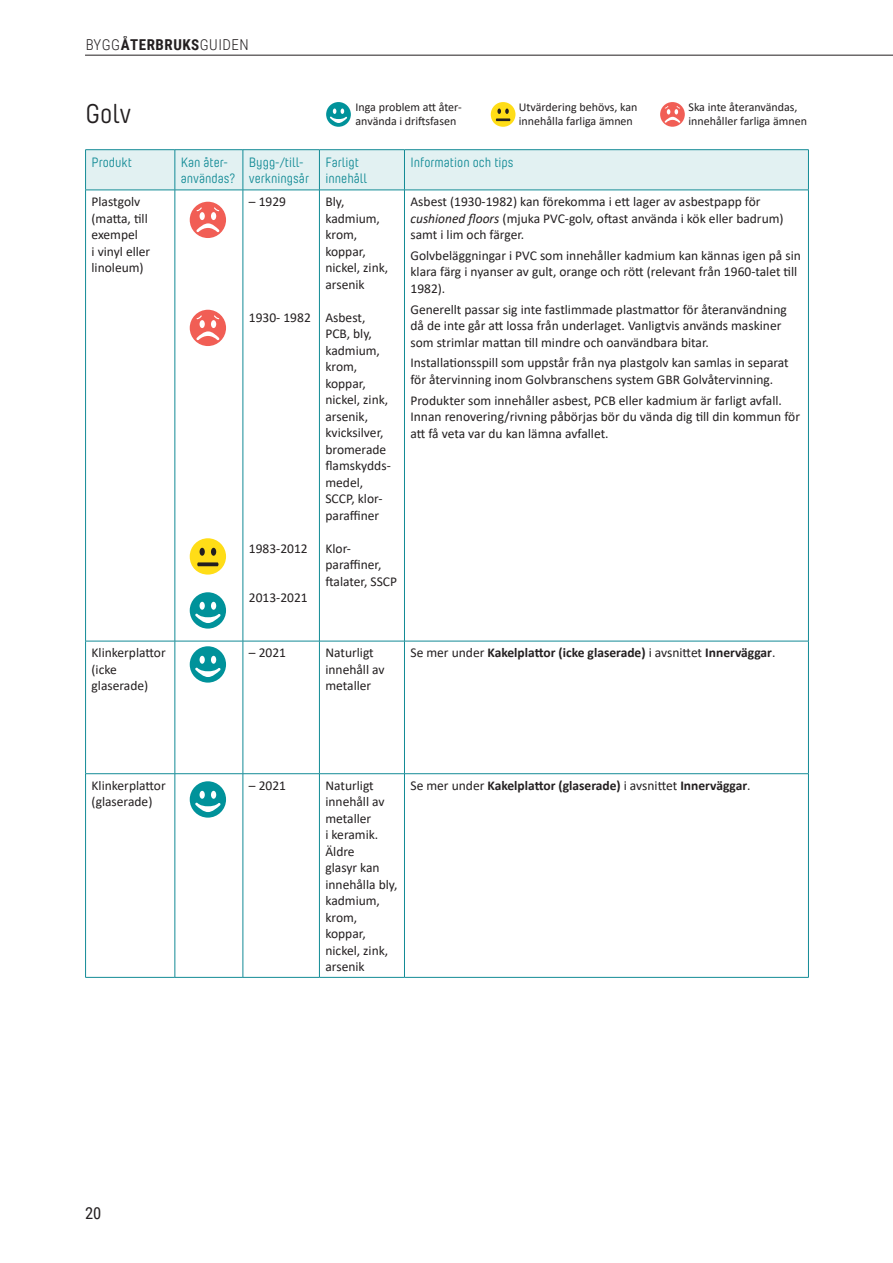
<style>
.page{position:relative;width:893px;height:1263px;background:#fff}
.page>*{position:absolute;margin:0;border:0;box-sizing:border-box;transform-origin:0 0}
.Rubrik_2{font:27px "Yummo";color:#231f20}
.t1{font:16.5px "Roboto Condensed";color:#231f20}
.t2{font:300 15px "Roboto Condensed";letter-spacing:.035em;color:#231f20}
.Tabelltext{font:13.5px/16.5px "Calibri";color:#231f20}
.Tabelltext-2{font:700 13.5px "Calibri";color:#231f20}
.Tabellrubrik{font:13.5px/16.5px "Yummo";color:#138b96}
.Tabelltext-3{font:12px/13.5px "Calibri";color:#231f20}
.s1{font-weight:700}
.s2{font-style:italic}
.s3{font-weight:400}
</style>
<div class="page">
<div style="left:86px;top:150px;width:722px;height:40px;background:#e2f1f2"></div>
<hr style="left:85px;top:149px;width:90px;height:1px;background:#138b96">
<hr style="left:85px;top:150px;width:1px;height:40px;background:#138b96">
<hr style="left:175px;top:149px;width:68px;height:1px;background:#138b96">
<hr style="left:175px;top:150px;width:1px;height:40px;background:#138b96">
<hr style="left:243px;top:149px;width:76px;height:1px;background:#138b96">
<hr style="left:243px;top:150px;width:1px;height:40px;background:#138b96">
<hr style="left:319px;top:149px;width:85px;height:1px;background:#138b96">
<hr style="left:319px;top:150px;width:1px;height:40px;background:#138b96">
<hr style="left:404px;top:149px;width:405px;height:1px;background:#138b96">
<hr style="left:404px;top:150px;width:1px;height:40px;background:#138b96">
<hr style="left:808px;top:150px;width:1px;height:40px;background:#138b96">
<hr style="left:85px;top:190px;width:1px;height:451px;background:#138b96">
<hr style="left:175px;top:190px;width:1px;height:451px;background:#138b96">
<hr style="left:243px;top:190px;width:1px;height:451px;background:#138b96">
<hr style="left:319px;top:190px;width:1px;height:451px;background:#138b96">
<hr style="left:404px;top:190px;width:1px;height:451px;background:#138b96">
<hr style="left:808px;top:190px;width:1px;height:451px;background:#138b96">
<hr style="left:85px;top:641px;width:1px;height:132px;background:#138b96">
<hr style="left:175px;top:641px;width:1px;height:132px;background:#138b96">
<hr style="left:243px;top:641px;width:1px;height:132px;background:#138b96">
<hr style="left:319px;top:641px;width:1px;height:132px;background:#138b96">
<hr style="left:404px;top:641px;width:1px;height:132px;background:#138b96">
<hr style="left:808px;top:641px;width:1px;height:132px;background:#138b96">
<hr style="left:85px;top:773px;width:90px;height:1px;background:#138b96">
<hr style="left:85px;top:774px;width:1px;height:203px;background:#138b96">
<hr style="left:175px;top:773px;width:68px;height:1px;background:#138b96">
<hr style="left:175px;top:774px;width:1px;height:203px;background:#138b96">
<hr style="left:243px;top:773px;width:76px;height:1px;background:#138b96">
<hr style="left:243px;top:774px;width:1px;height:203px;background:#138b96">
<hr style="left:319px;top:773px;width:85px;height:1px;background:#138b96">
<hr style="left:319px;top:774px;width:1px;height:203px;background:#138b96">
<hr style="left:404px;top:773px;width:405px;height:1px;background:#138b96">
<hr style="left:404px;top:774px;width:1px;height:203px;background:#138b96">
<hr style="left:808px;top:774px;width:1px;height:203px;background:#138b96">
<hr style="left:85px;top:190px;width:90px;height:1px;background:#138b96">
<hr style="left:175px;top:190px;width:68px;height:1px;background:#138b96">
<hr style="left:243px;top:190px;width:76px;height:1px;background:#138b96">
<hr style="left:319px;top:190px;width:85px;height:1px;background:#138b96">
<hr style="left:404px;top:190px;width:405px;height:1px;background:#138b96">
<hr style="left:85px;top:641px;width:90px;height:1px;background:#138b96">
<hr style="left:175px;top:641px;width:68px;height:1px;background:#138b96">
<hr style="left:243px;top:641px;width:76px;height:1px;background:#138b96">
<hr style="left:319px;top:641px;width:85px;height:1px;background:#138b96">
<hr style="left:404px;top:641px;width:405px;height:1px;background:#138b96">
<hr style="left:85px;top:977px;width:90px;height:1px;background:#138b96">
<hr style="left:175px;top:977px;width:68px;height:1px;background:#138b96">
<hr style="left:243px;top:977px;width:76px;height:1px;background:#138b96">
<hr style="left:319px;top:977px;width:85px;height:1px;background:#138b96">
<hr style="left:404px;top:977px;width:405px;height:1px;background:#138b96">
<div style="left:190px;top:592px;width:36px;height:37px;background:#00929a;border-radius:50%"></div>
<div style="left:211px;top:602px;width:5px;height:8px;background:#fff;border-radius:50%"></div>
<div style="left:200px;top:602px;width:5px;height:8px;background:#fff;border-radius:50%"></div>
<svg style="left:195px;top:613px;width:26px;height:10px"></svg>
<div style="left:190px;top:646px;width:36px;height:37px;background:#00929a;border-radius:50%"></div>
<div style="left:211px;top:656px;width:5px;height:8px;background:#fff;border-radius:50%"></div>
<div style="left:200px;top:656px;width:5px;height:8px;background:#fff;border-radius:50%"></div>
<svg style="left:195px;top:667px;width:26px;height:10px"></svg>
<div style="left:190px;top:781px;width:36px;height:37px;background:#00929a;border-radius:50%"></div>
<div style="left:211px;top:791px;width:5px;height:8px;background:#fff;border-radius:50%"></div>
<div style="left:200px;top:791px;width:5px;height:8px;background:#fff;border-radius:50%"></div>
<svg style="left:195px;top:802px;width:26px;height:10px"></svg>
<div style="left:190px;top:538px;width:36px;height:37px;background:#ffdd17;border-radius:50%"></div>
<svg style="left:197px;top:562px;width:21px;height:4px"></svg>
<div style="left:211px;top:548px;width:5px;height:8px;background:#231f20;border-radius:50%"></div>
<div style="left:200px;top:548px;width:5px;height:8px;background:#231f20;border-radius:50%"></div>
<div style="left:190px;top:202px;width:36px;height:36px;background:#f15e55;border-radius:50%"></div>
<svg style="left:196px;top:223px;width:23px;height:9px"></svg>
<div style="left:211px;top:212px;width:5px;height:8px;background:#fff;border-radius:50%"></div>
<div style="left:200px;top:212px;width:5px;height:8px;background:#fff;border-radius:50%"></div>
<div style="left:190px;top:310px;width:36px;height:36px;background:#f15e55;border-radius:50%"></div>
<svg style="left:196px;top:331px;width:23px;height:9px"></svg>
<div style="left:211px;top:320px;width:5px;height:8px;background:#fff;border-radius:50%"></div>
<div style="left:200px;top:320px;width:5px;height:8px;background:#fff;border-radius:50%"></div>
<div style="left:326px;top:102px;width:25px;height:25px;background:#00929a;border-radius:50%"></div>
<svg style="left:330px;top:109px;width:17px;height:14px"></svg>
<div style="left:491px;top:102px;width:24px;height:25px;background:#ffdd17;border-radius:50%"></div>
<svg style="left:496px;top:109px;width:14px;height:12px"></svg>
<div style="left:660px;top:102px;width:25px;height:25px;background:#f15e55;border-radius:50%"></div>
<svg style="left:665px;top:106px;width:15px;height:17px"></svg>
<hr style="left:85px;top:55px;width:808px;height:1px;background:#231f20">
<hr style="left:85px;top:1190px;width:808px;height:1px;background:#231f20">
<p class="t2" style="left:85px;top:35px;width:165px">BYGG<span class="s1">ÅTERBRUKS</span>GUIDEN</p>
<p class="Rubrik_2" style="left:86px;top:95px;width:47px">Golv</p>
<p class="Tabelltext-3" style="left:356px;top:100px;width:107px">Inga problem att åter&shy;använda i driftsfasen</p>
<p class="Tabelltext-3" style="left:519px;top:100px;width:120px">Utvärdering behövs, kan innehålla farliga ämnen</p>
<p class="Tabelltext-3" style="left:688px;top:100px;width:120px">Ska inte återanvändas, innehåller farliga ämnen</p>
<p class="Tabellrubrik" style="left:92px;top:153px;width:42px">Produkt</p>
<p class="Tabellrubrik" style="left:181px;top:153px;width:56px">Kan åter&shy;användas?</p>
<p class="Tabellrubrik" style="left:249px;top:153px;width:62px">Bygg-/till&shy;verkningsår</p>
<p class="Tabellrubrik" style="left:325px;top:153px;width:43px">Farligt innehåll</p>
<p class="Tabellrubrik" style="left:410px;top:153px;width:105px">Information och tips</p>
<p class="Tabelltext" style="left:92px;top:193px;width:60px">Plastgolv (matta, till exempel<br>i vinyl eller linoleum)</p>
<p class="Tabelltext" style="left:249px;top:193px;width:39px">– 1929</p>
<p class="Tabelltext" style="left:249px;top:308px;width:63px">1930- 1982</p>
<p class="Tabelltext" style="left:410px;top:193px;width:375px">Asbest (1930-1982) kan förekomma i ett lager av asbestpapp för <span class="s2">cushioned floors</span> (mjuka PVC-golv, oftast använda i kök eller badrum) samt i lim och färger.</p>
<p class="Tabelltext" style="left:410px;top:247px;width:392px">Golvbeläggningar i PVC som innehåller kadmium kan kännas igen på sin klara färg i nyanser av gult, orange och rött (relevant från 1960-talet till<br>1982).</p>
<p class="Tabelltext" style="left:410px;top:300px;width:378px">Generellt passar sig inte fastlimmade plastmattor för återanvändning då de inte går att lossa från underlaget. Vanligtvis används maskiner som strimlar mattan till mindre och oanvändbara bitar.</p>
<p class="Tabelltext" style="left:410px;top:354px;width:380px">Installationsspill som uppstår från nya plastgolv kan samlas in separat för återvinning inom Golvbranschens system GBR Golvåtervinning.</p>
<p class="Tabelltext" style="left:410px;top:391px;width:391px">Produkter som innehåller asbest, PCB eller kadmium är farligt avfall.<br>Innan renovering/rivning påbörjas bör du vända dig till din kommun för att få veta var du kan lämna avfallet.</p>
<p class="Tabelltext" style="left:325px;top:193px;width:64px">Bly, kadmium, krom, koppar, nickel, zink, arsenik</p>
<p class="Tabelltext" style="left:325px;top:308px;width:66px">Asbest,<br>PCB, bly, kadmium, krom, koppar, nickel, zink, arsenik, kvicksilver, bromerade flamskydds&shy;medel,<br>SCCP, klor&shy;paraffiner</p>
<p class="Tabelltext" style="left:325px;top:539px;width:73px">Klor&shy;paraffiner, ftalater, SSCP</p>
<p class="Tabelltext" style="left:249px;top:539px;width:60px">1983-2012</p>
<p class="Tabelltext" style="left:249px;top:589px;width:60px">2013-2021</p>
<p class="Tabelltext" style="left:92px;top:644px;width:76px">Klinkerplattor (icke glaserade)</p>
<p class="Tabelltext" style="left:249px;top:644px;width:39px">– 2021</p>
<p class="Tabelltext" style="left:325px;top:644px;width:61px">Naturligt innehåll av metaller</p>
<p class="Tabelltext-2" style="left:410px;top:643px;width:366px"><span class="s3">Se mer under</span> Kakelplattor (icke glaserade) <span class="s3">i avsnittet</span> Innerväggar<span class="s3">.</span></p>
<p class="Tabelltext" style="left:92px;top:777px;width:76px">Klinkerplattor (glaserade)</p>
<p class="Tabelltext" style="left:249px;top:777px;width:39px">– 2021</p>
<p class="Tabelltext" style="left:325px;top:777px;width:61px">Naturligt innehåll av metaller<br>i keramik.</p>
<p class="Tabelltext" style="left:325px;top:843px;width:73px">Äldre<br>glasyr kan innehålla bly, kadmium, krom, koppar, nickel, zink, arsenik</p>
<p class="Tabelltext-2" style="left:410px;top:776px;width:342px"><span class="s3">Se mer under</span> Kakelplattor (glaserade) <span class="s3">i avsnittet</span> Innerväggar<span class="s3">.</span></p>
<p class="t1" style="left:85px;top:1201px;width:18px">20</p>
</div>
